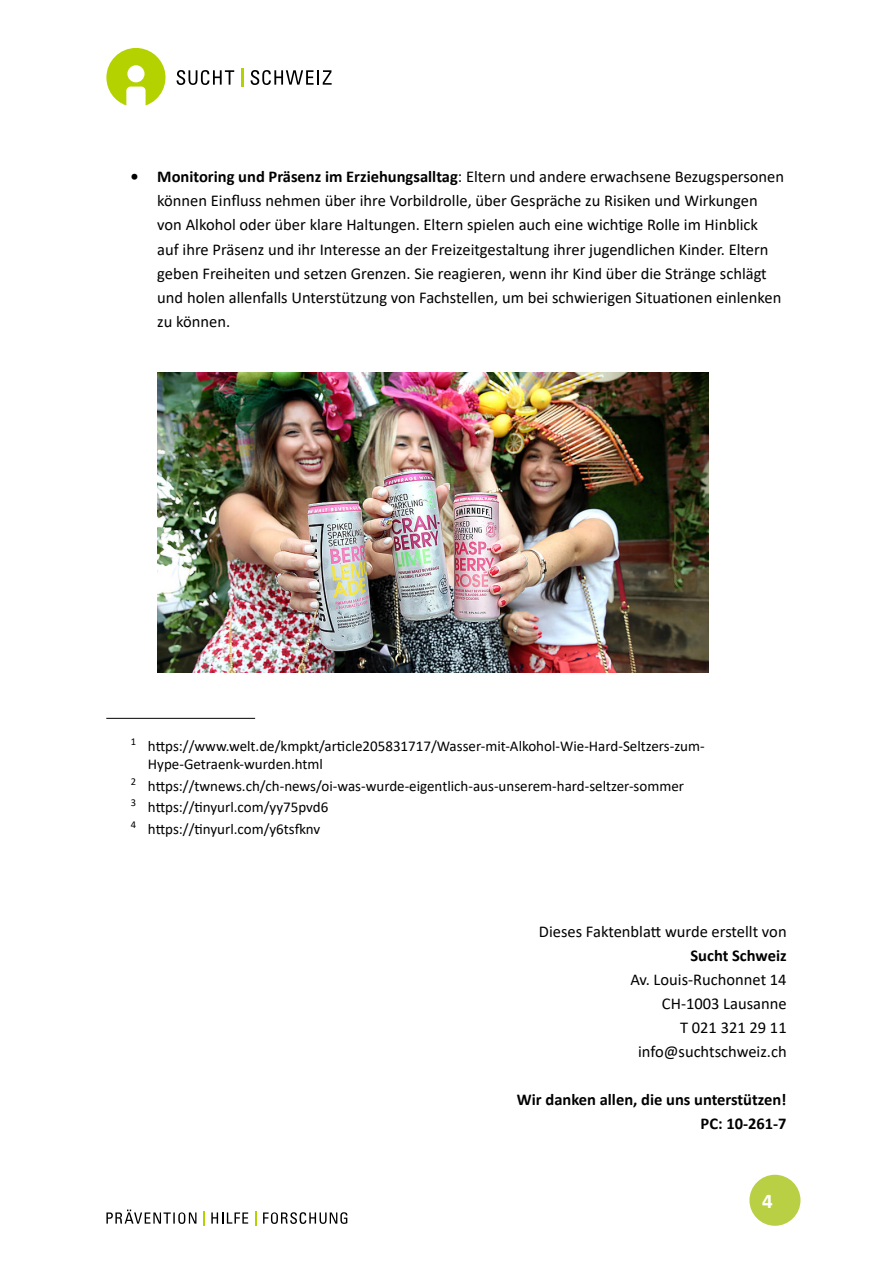
<style>
.page{position:relative;width:893px;height:1263px;background:#fff}
.page>*{position:absolute;margin:0;border:0;box-sizing:border-box;transform-origin:0 0}
.t1{font:700 21px "Calibri";color:#fff}
.t2{font:16.5px/24px "Calibri";color:#000}
.t3{font:700 16.5px/24px "Calibri";color:#000;text-align:right}
.t4{font:15px/21.6px "Calibri";color:#000}
.s1{font-weight:700}
</style>
<div class="page">
<svg style="left:177px;top:70px;width:57px;height:15px"></svg>
<svg style="left:251px;top:70px;width:81px;height:15px"></svg>
<svg style="left:241px;top:68px;width:2px;height:19px"></svg>
<svg style="left:106px;top:48px;width:60px;height:57px"></svg>
<svg style="left:106px;top:1209px;width:90px;height:15px"></svg>
<svg style="left:211px;top:1212px;width:37px;height:11px"></svg>
<svg style="left:263px;top:1212px;width:84px;height:12px"></svg>
<svg style="left:203px;top:1211px;width:2px;height:14px"></svg>
<svg style="left:255px;top:1211px;width:1px;height:14px"></svg>
<div style="left:749px;top:1175px;width:51px;height:51px;background:#b9d044;border-radius:50%"></div>
<img style="left:157px;top:372px;width:552px;height:301px">
<hr style="left:106px;top:718px;width:149px;height:1px;background:#000">
<p class="t2" style="left:157px;top:165px;width:628px;text-indent:-27px"><span class="s1">• Monitoring und Präsenz im Erziehungsalltag</span>: Eltern und andere erwachsene Bezugspersonen können Einfluss nehmen über ihre Vorbildrolle, über Gespräche zu Risiken und Wirkungen von Alkohol oder über klare Haltungen. Eltern spielen auch eine wichtige Rolle im Hinblick<br>auf ihre Präsenz und ihr Interesse an der Freizeitgestaltung ihrer jugendlichen Kinder. Eltern geben Freiheiten und setzen Grenzen. Sie reagieren, wenn ihr Kind über die Stränge schlägt und holen allenfalls Unterstützung von Fachstellen, um bei schwierigen Situationen einlenken zu können.</p>
<p class="t4" style="left:148px;top:737px;width:558px;line-height:18px;text-indent:-17px"><sup>1</sup> https://www.welt.de/kmpkt/article205831717/Wasser-mit-Alkohol-Wie-Hard-Seltzers-zum-<br>Hype-Getraenk-wurden.html</p>
<p class="t4" style="left:131px;top:774px;width:555px"><sup>2</sup> https://twnews.ch/ch-news/oi-was-wurde-eigentlich-aus-unserem-hard-seltzer-sommer<br><sup>3</sup> https://tinyurl.com/yy75pvd6<br><sup>4</sup> https://tinyurl.com/y6tsfknv</p>
<p class="t2" style="left:539px;top:919px;width:249px">Dieses Faktenblatt wurde erstellt von</p>
<p class="t3" style="left:690px;top:944px;width:98px">Sucht Schweiz</p>
<p class="t2" style="left:630px;top:967px;width:158px;text-align:right">Av. Louis-Ruchonnet 14<br>CH-1003 Lausanne<br>T 021 321 29 11 info@suchtschweiz.ch</p>
<p class="t3" style="left:517px;top:1088px;width:271px">Wir danken allen, die uns unterstützen!<br>PC: 10-261-7</p>
<p class="t1" style="left:762px;top:1186px;width:12px">4</p>
</div>
